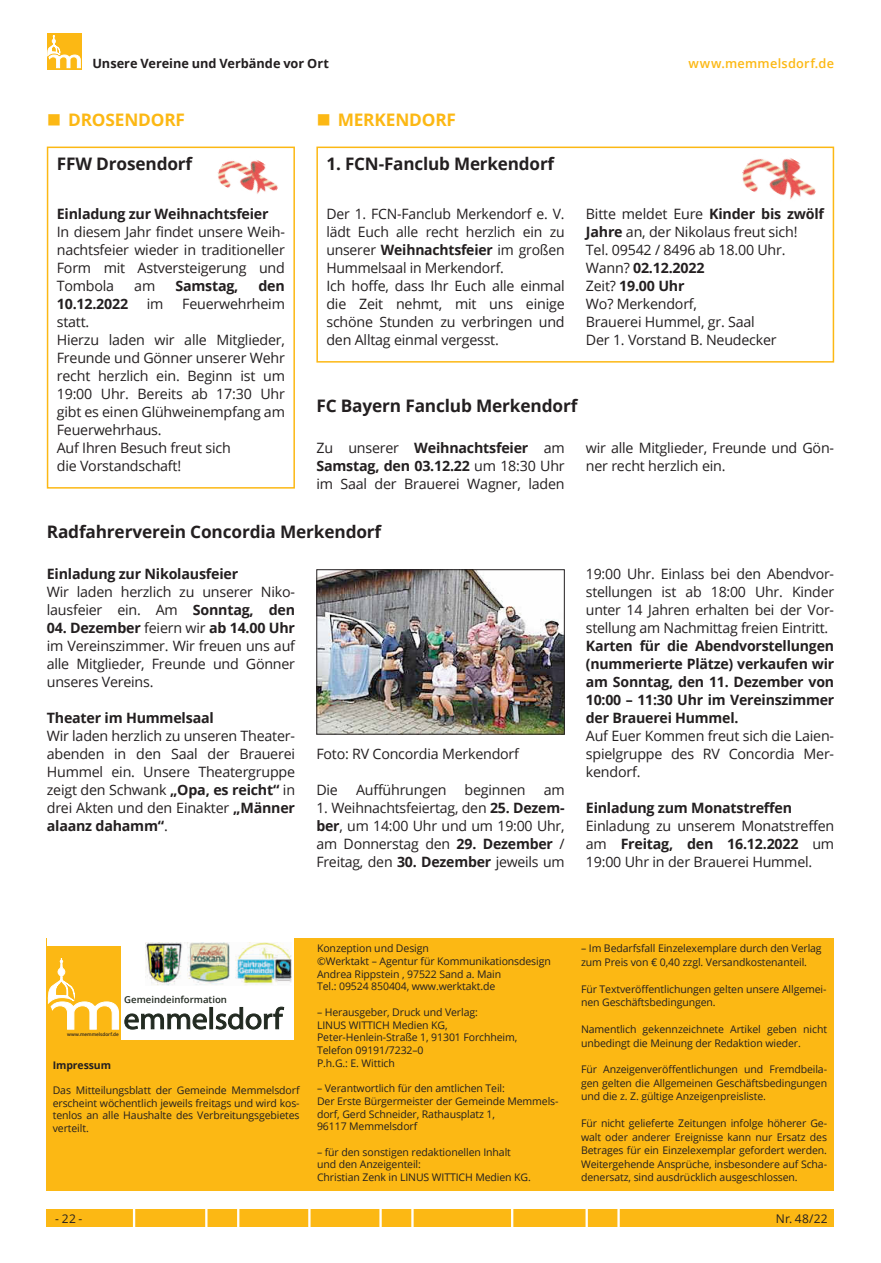
<style>
.page{position:relative;width:881px;height:1263px;background:#fff}
.page>*{position:absolute;margin:0;border:0;box-sizing:border-box;transform-origin:0 0}
.t1{font:700 17.25px "Open Sans";letter-spacing:-.01em;color:#231f20}
.t2{font:700 17.25px "Open Sans";letter-spacing:-.01em;color:#fcb814}
.t3{font:14.25px/18px "Open Sans";letter-spacing:-.015em;color:#231f20;text-align:justify}
.t4{font:700 14.25px/18px "Open Sans";letter-spacing:-.015em;color:#231f20;text-align:justify}
.t5{font:700 12.75px "Open Sans";color:#231f20}
.t6{font:600 12.75px "Open Sans";letter-spacing:.02em;color:#fcb814}
.t7{font:12px "Open Sans";letter-spacing:.015em;color:#231f20}
.t8{font:10.5px/12.8px "Open Sans";letter-spacing:-.01em;color:#231f20}
.t9{font:700 10.5px "Open Sans";letter-spacing:-.01em;color:#231f20}
.t10{font:600 9.6px "Open Sans";color:#222a21}
.t11{font:600 4.65px "Open Sans";letter-spacing:-.005em;color:#231f20}
.s1{font-weight:700}
</style>
<div class="page">
<svg style="left:47px;top:34px;width:34px;height:36px"></svg>
<svg style="left:47px;top:35px;width:33px;height:33px"></svg>
<div style="left:47px;top:1210px;width:786px;height:17px;background:#fcb814"></div>
<svg style="left:133px;top:1210px;width:2px;height:17px"></svg>
<svg style="left:205px;top:1210px;width:2px;height:17px"></svg>
<svg style="left:237px;top:1210px;width:2px;height:17px"></svg>
<svg style="left:308px;top:1210px;width:2px;height:17px"></svg>
<svg style="left:379px;top:1210px;width:2px;height:17px"></svg>
<svg style="left:411px;top:1210px;width:2px;height:17px"></svg>
<svg style="left:511px;top:1210px;width:2px;height:17px"></svg>
<svg style="left:585px;top:1210px;width:2px;height:17px"></svg>
<svg style="left:617px;top:1210px;width:2px;height:17px"></svg>
<div style="left:47px;top:147px;width:248px;height:342px;border:2px solid #fcb814"></div>
<div style="left:316px;top:147px;width:517px;height:216px;border:2px solid #fcb814"></div>
<img style="left:736px;top:146px;width:87px;height:54px">
<img style="left:213px;top:146px;width:72px;height:48px">
<img style="left:318px;top:571px;width:244px;height:161px">
<div style="left:316px;top:569px;width:248px;height:165px;border:1px solid #231f20"></div>
<div style="left:47px;top:939px;width:786px;height:252px;background:#fcb814"></div>
<div style="left:47px;top:935px;width:246px;height:104px;background:#fff"></div>
<div style="left:47px;top:946px;width:74px;height:93px;background:#fcb814"></div>
<svg style="left:48px;top:959px;width:71px;height:71px"></svg>
<svg style="left:125px;top:1014px;width:81px;height:15px"></svg>
<div style="left:210px;top:1007px;width:2px;height:22px;border:1px solid #222a21"></div>
<svg style="left:216px;top:1007px;width:68px;height:22px"></svg>
<img style="left:145px;top:943px;width:147px;height:42px">
<p class="t5" style="left:92px;top:54px;width:238px">Unsere Vereine und Verbände vor Ort</p>
<p class="t6" style="left:688px;top:55px;width:147px">www.memmelsdorf.de</p>
<p class="t2" style="left:47px;top:108px;width:140px">■ DROSENDORF</p>
<p class="t1" style="left:57px;top:151px;width:137px">FFW Drosendorf</p>
<p class="t4" style="left:57px;top:204px;width:213px">Einladung zur Weihnachtsfeier</p>
<p class="t3" style="left:57px;top:222px;width:229px">In diesem Jahr findet unsere Weih&shy;nachtsfeier wieder in traditioneller Form mit Astversteigerung und Tombola</p>
<p class="t2" style="left:316px;top:108px;width:141px">■ MERKENDORF</p>
<p class="t1" style="left:326px;top:151px;width:229px">1. FCN-Fanclub Merkendorf</p>
<p class="t3" style="left:326px;top:204px;width:240px;text-align:left">Der 1. FCN-Fanclub Merkendorf e. V. lädt Euch alle recht herzlich ein zu unserer <span class="s1">Weihnachtsfeier</span> im großen<br>Hummelsaal in Merkendorf.<br>Ich hoffe, dass Ihr Euch alle einmal die Zeit nehmt, mit uns einige schöne Stunden zu verbringen und den Alltag einmal vergesst.</p>
<p class="t3" style="left:585px;top:204px;width:240px;text-align:left">Bitte meldet Eure <span class="s1">Kinder bis zwölf<br>Jahre</span> an, der Nikolaus freut sich!<br>Tel. 09542 / 8496 ab 18.00 Uhr.<br>Wann? <span class="s1">02.12.2022<br></span>Zeit? <span class="s1">19.00 Uhr<br></span>Wo? Merkendorf,<br>Brauerei Hummel, gr. Saal<br>Der 1. Vorstand B. Neudecker</p>
<p class="t3" style="left:134px;top:276px;width:22px">am</p>
<p class="t4" style="left:175px;top:276px;width:65px">Samstag,</p>
<p class="t4" style="left:258px;top:276px;width:28px">den</p>
<p class="t4" style="left:57px;top:294px;width:73px">10.12.2022</p>
<p class="t3" style="left:147px;top:294px;width:18px">im</p>
<p class="t3" style="left:182px;top:294px;width:104px">Feuerwehrheim</p>
<p class="t3" style="left:57px;top:312px;width:229px;text-align:left">statt.<br>Hierzu laden wir alle Mitglieder,<br>Freunde und Gönner unserer Wehr recht herzlich ein. Beginn ist um<br>19:00 Uhr. Bereits ab 17:30 Uhr gibt es einen Glühweinempfang am<br>Feuerwehrhaus.<br>Auf Ihren Besuch freut sich<br>die Vorstandschaft!</p>
<p class="t1" style="left:316px;top:393px;width:262px">FC Bayern Fanclub Merkendorf</p>
<p class="t3" style="left:316px;top:438px;width:250px">Zu unserer <span class="s1">Weihnachtsfeier</span> am <span class="s1">Samstag, den 03.12.22</span> um 18:30 Uhr im Saal der Brauerei Wagner, laden</p>
<p class="t3" style="left:585px;top:438px;width:250px">wir alle Mitglieder, Freunde und Gön&shy;ner recht herzlich ein.</p>
<p class="t1" style="left:47px;top:519px;width:336px">Radfahrerverein Concordia Merkendorf</p>
<p class="t4" style="left:47px;top:564px;width:193px">Einladung zur Nikolausfeier</p>
<p class="t3" style="left:47px;top:582px;width:250px">Wir laden herzlich zu unserer Niko&shy;lausfeier ein. Am <span class="s1">Sonntag, den</span></p>
<p class="t3" style="left:47px;top:618px;width:250px"><span class="s1">04. Dezember</span> feiern wir <span class="s1">ab 14.00 Uhr </span>im Vereinszimmer. Wir freuen uns auf alle Mitglieder, Freunde und Gönner unseres Vereins.</p>
<p class="t4" style="left:47px;top:708px;width:168px">Theater im Hummelsaal</p>
<p class="t3" style="left:47px;top:726px;width:250px">Wir laden herzlich zu unseren Theater&shy;abenden in den Saal der Brauerei Hummel ein. Unsere Theatergruppe zeigt den Schwank <span class="s1">„Opa, es reicht“</span> in drei Akten und den Einakter <span class="s1">„Männer alaanz dahamm“</span>.</p>
<p class="t3" style="left:585px;top:564px;width:250px">19:00 Uhr. Einlass bei den Abendvor&shy;stellungen ist ab 18:00 Uhr. Kinder unter 14 Jahren erhalten bei der Vor&shy;stellung am Nachmittag freien Eintritt.</p>
<p class="t4" style="left:585px;top:636px;width:250px">Karten für die Abendvorstellungen (nummerierte Plätze) verkaufen wir am Sonntag, den 11. Dezember von 10:00 – 11:30 Uhr im Vereinszimmer der Brauerei Hummel.</p>
<p class="t3" style="left:585px;top:726px;width:250px">Auf Euer Kommen freut sich die Laien&shy;spielgruppe des RV Concordia Mer&shy;kendorf.</p>
<p class="t4" style="left:585px;top:798px;width:207px">Einladung zum Monatstreffen</p>
<p class="t3" style="left:585px;top:816px;width:250px">Einladung zu unserem Monatstreffen am <span class="s1">Freitag, den 16.12.2022</span> um 19:00 Uhr in der Brauerei Hummel.</p>
<p class="t3" style="left:316px;top:744px;width:204px">Foto: RV Concordia Merkendorf</p>
<p class="t3" style="left:316px;top:780px;width:23px">Die</p>
<p class="t3" style="left:356px;top:780px;width:92px">Aufführungen</p>
<p class="t3" style="left:464px;top:780px;width:62px">beginnen</p>
<p class="t3" style="left:543px;top:780px;width:22px">am</p>
<p class="t3" style="left:316px;top:798px;width:250px">1. Weihnachtsfeiertag, den <span class="s1">25. Dezem&shy;ber</span>, um 14:00 Uhr und um 19:00 Uhr, am Donnerstag den <span class="s1">29. Dezember</span> / Freitag, den <span class="s1">30. Dezember</span> jeweils um</p>
<p class="t10" style="left:124px;top:993px;width:104px">Gemeindeinformation</p>
<p class="t11" style="left:67px;top:1031px;width:53px">www.memmelsdorf.de</p>
<p class="t9" style="left:53px;top:1058px;width:60px">Impressum</p>
<p class="t8" style="left:53px;top:1084px;width:248px;text-align:justify">Das Mitteilungsblatt der Gemeinde Memmelsdorf erscheint wöchentlich jeweils freitags und wird kos&shy;tenlos an alle Haushalte des Verbreitungsgebietes verteilt.</p>
<p class="t8" style="left:317px;top:942px;width:235px">Konzeption und Design<br>©Werktakt – Agentur für Kommunikationsdesign Andrea Rippstein , 97522 Sand a. Main<br>Tel.: 09524 850404, www.werktakt.de</p>
<p class="t8" style="left:317px;top:1005px;width:202px">– Herausgeber, Druck und Verlag:<br>LINUS WITTICH Medien KG,<br>Peter-Henlein-Straße 1, 91301 Forchheim,<br>Telefon 09191/7232–0<br>P.h.G.: E. Wittich</p>
<p class="t8" style="left:317px;top:1082px;width:243px">– Verantwortlich für den amtlichen Teil:<br>Der Erste Bürgermeister der Gemeinde Memmels&shy;dorf, Gerd Schneider, Rathausplatz 1,<br>96117 Memmelsdorf</p>
<p class="t8" style="left:317px;top:1145px;width:215px">– für den sonstigen redaktionellen Inhalt und den Anzeigenteil:<br>Christian Zenk in LINUS WITTICH Medien KG.</p>
<p class="t8" style="left:581px;top:941px;width:242px;line-height:13.5px">– Im Bedarfsfall Einzelexemplare durch den Verlag zum Preis von € 0,40 zzgl. Versandkostenanteil.</p>
<p class="t8" style="left:581px;top:982px;width:247px;line-height:13.5px">Für Textveröffentlichungen gelten unsere Allgemei&shy;nen Geschäftsbedingungen.</p>
<p class="t8" style="left:581px;top:1022px;width:247px;line-height:13.5px">Namentlich gekennzeichnete Artikel geben nicht unbedingt die Meinung der Redaktion wieder.</p>
<p class="t8" style="left:581px;top:1062px;width:247px;line-height:13.5px;text-align:justify">Für Anzeigenveröffentlichungen und Fremdbeila&shy;gen gelten die Allgemeinen Geschäftsbedingungen und die z. Z. gültige Anzeigenpreisliste.</p>
<p class="t8" style="left:581px;top:1116px;width:247px;line-height:13.5px;text-align:justify">Für nicht gelieferte Zeitungen infolge höherer Ge&shy;walt oder anderer Ereignisse kann nur Ersatz des Betrages für ein Einzelexemplar gefordert werden.<br>Weitergehende Ansprüche, insbesondere auf Scha&shy;denersatz, sind ausdrücklich ausgeschlossen.</p>
<p class="t7" style="left:55px;top:1211px;width:29px">- 22 -</p>
<p class="t7" style="left:775px;top:1211px;width:53px">Nr. 48/22</p>
</div>
